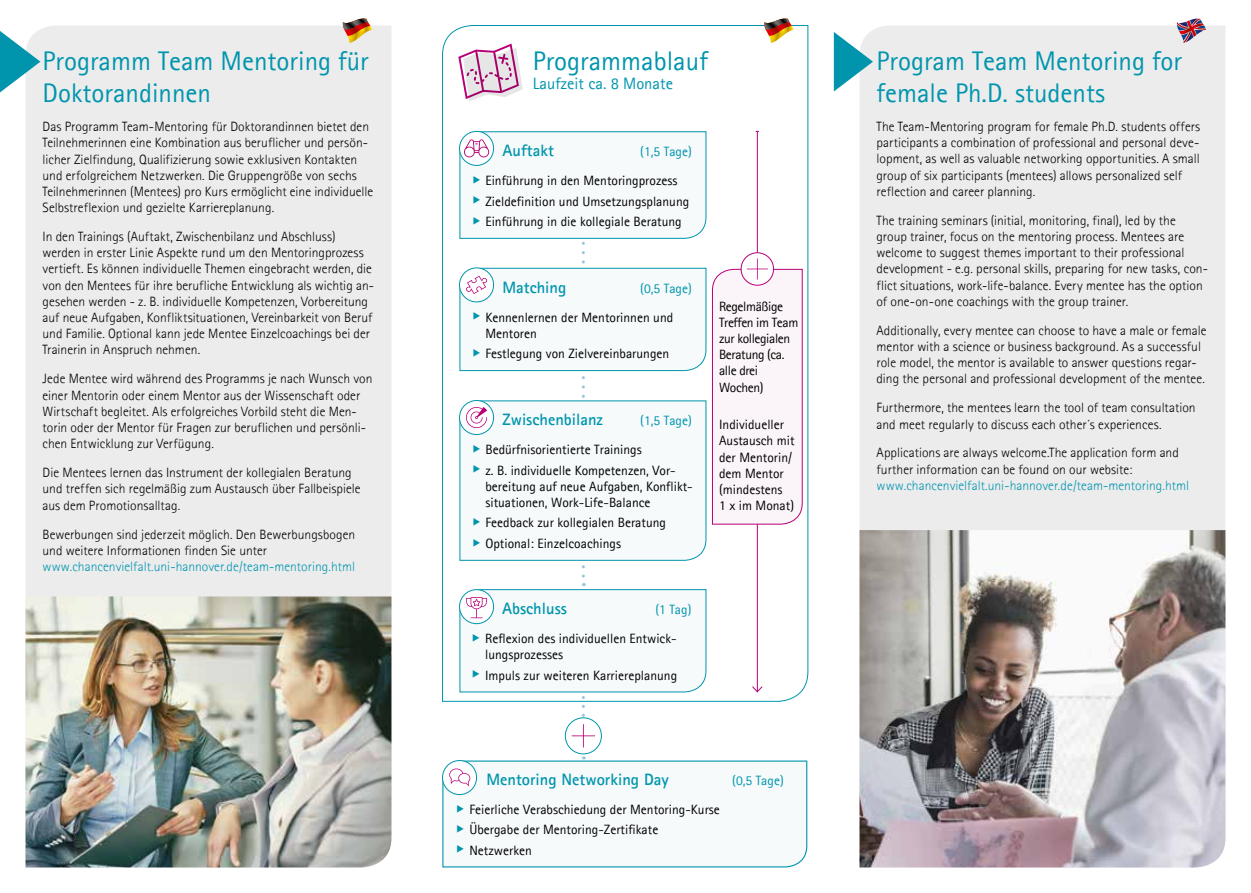
<style>
.page{position:relative;width:1251px;height:893px;background:#fff}
.page>*{position:absolute;margin:0;border:0;box-sizing:border-box;transform-origin:0 0}
.t1{font:27px/32.4px "Agfa Rotis Sans Serif";color:#0095ad}
.t2{font:700 16.5px "Agfa Rotis Sans Serif";color:#0095ad}
.t3{font:16.5px "Agfa Rotis Sans Serif";color:#0095ad}
.t4{font:300 13.5px/16.2px "Agfa Rotis Sans Serif";letter-spacing:.005em;color:#000}
.t5{font:13.5px/16.2px "Agfa Rotis Sans Serif";color:#000}
.t6{font:300 13.5px "Agfa Rotis Sans Serif";color:#0095ad}
.t7{font:13.5px/16.2px "Agfa Rotis Sans Serif";letter-spacing:-.03em;color:#000}
.t8{font:13.5px "Agfa Rotis Sans Serif";color:#0095ad}
</style>
<div class="page">
<div style="left:26px;top:26px;width:365px;height:570px;background:#ececed"></div>
<img style="left:26px;top:596px;width:365px;height:271px">
<svg style="left:442px;top:25px;width:366px;height:657px"></svg>
<div style="left:860px;top:26px;width:365px;height:504px;background:#ececed"></div>
<img style="left:859px;top:530px;width:366px;height:337px">
<svg style="left:0;top:31px;width:40px;height:61px"></svg>
<svg style="left:458px;top:44px;width:64px;height:57px"></svg>
<svg style="left:342px;top:19px;width:30px;height:24px"></svg>
<svg style="left:763px;top:19px;width:30px;height:24px"></svg>
<svg style="left:442px;top:131px;width:365px;height:737px"></svg>
<svg style="left:1176px;top:19px;width:29px;height:24px"></svg>
<svg style="left:833px;top:32px;width:39px;height:59px"></svg>
<h1 class="t1" style="left:43px;top:44px;width:327px">Programm Team Mentoring für<br>Doktorandinnen</h1>
<p class="t4" style="left:43px;top:118px;width:332px">Das Programm Team-Mentoring für Doktorandinnen bietet den Teilnehmerinnen eine Kombination aus beruflicher und persön&shy;licher Zielfindung, Qualifizierung sowie exklusiven Kontakten und erfolgreichem Netzwerken. Die Gruppengröße von sechs Teilnehmerinnen (Mentees) pro Kurs ermöglicht eine individuelle Selbstreflexion und gezielte Karriereplanung.</p>
<p class="t4" style="left:43px;top:228px;width:333px">In den Trainings (Auftakt, Zwischenbilanz und Abschluss) werden in erster Linie Aspekte rund um den Mentoringprozess vertieft. Es können individuelle Themen eingebracht werden, die von den Mentees für ihre berufliche Entwicklung als wichtig an&shy;gesehen werden - z. B. individuelle Kompetenzen, Vorbereitung auf neue Aufgaben, Konfliktsituationen, Vereinbarkeit von Beruf und Familie. Optional kann jede Mentee Einzelcoachings bei der Trainerin in Anspruch nehmen.</p>
<p class="t4" style="left:43px;top:370px;width:331px">Jede Mentee wird während des Programms je nach Wunsch von einer Mentorin oder einem Mentor aus der Wissenschaft oder Wirtschaft begleitet. Als erfolgreiches Vorbild steht die Men&shy;torin oder der Mentor für Fragen zur beruflichen und persönli&shy;chen Entwicklung zur Verfügung.</p>
<p class="t4" style="left:43px;top:464px;width:319px">Die Mentees lernen das Instrument der kollegialen Beratung und treffen sich regelmäßig zum Austausch über Fallbeispiele aus dem Promotionsalltag.</p>
<p class="t4" style="left:43px;top:526px;width:314px">Bewerbungen sind jederzeit möglich. Den Bewerbungsbogen und weitere Informationen finden Sie unter</p>
<p class="t6" style="left:43px;top:558px;width:314px">www.chancenvielfalt.uni-hannover.de/team-mentoring.html</p>
<h1 class="t1" style="left:532px;top:44px;width:176px">Programmablauf</h1>
<p class="t3" style="left:532px;top:74px;width:142px">Laufzeit ca. 8 Monate</p>
<p class="t2" style="left:502px;top:140px;width:53px">Auftakt</p>
<p class="t8" style="left:640px;top:143px;width:53px">(1,5 Tage)</p>
<p class="t5" style="left:472px;top:172px;width:206px"><sup>◆</sup> Einführung in den Mentoringprozess</p>
<p class="t5" style="left:472px;top:193px;width:218px"><sup>◆</sup> Zieldefinition und Umsetzungsplanung</p>
<p class="t5" style="left:472px;top:213px;width:210px"><sup>◆</sup> Einführung in die kollegiale Beratung</p>
<p class="t2" style="left:502px;top:277px;width:65px">Matching</p>
<p class="t8" style="left:640px;top:280px;width:53px">(0,5 Tage)</p>
<p class="t5" style="left:485px;top:309px;width:189px;text-indent:-13px"><sup>◆</sup> Kennenlernen der Mentorinnen und<br>Mentoren</p>
<p class="t5" style="left:472px;top:345px;width:198px"><sup>◆</sup> Festlegung von Zielvereinbarungen</p>
<p class="t2" style="left:502px;top:409px;width:102px">Zwischenbilanz</p>
<p class="t8" style="left:640px;top:413px;width:53px">(1,5 Tage)</p>
<p class="t5" style="left:472px;top:441px;width:170px"><sup>◆</sup> Bedürfnisorientierte Trainings</p>
<p class="t5" style="left:485px;top:462px;width:209px;text-indent:-13px"><sup>◆</sup> z. B. individuelle Kompetenzen, Vor&shy;bereitung auf neue Aufgaben, Konflikt&shy;situationen, Work-Life-Balance</p>
<p class="t5" style="left:472px;top:515px;width:195px"><sup>◆</sup> Feedback zur kollegialen Beratung</p>
<p class="t5" style="left:472px;top:535px;width:150px"><sup>◆</sup> Optional: Einzelcoachings</p>
<p class="t2" style="left:502px;top:598px;width:66px">Abschluss</p>
<p class="t8" style="left:655px;top:601px;width:37px">(1 Tag)</p>
<p class="t5" style="left:485px;top:630px;width:193px;text-indent:-13px"><sup>◆</sup> Reflexion des individuellen Entwick&shy;lungsprozesses</p>
<p class="t5" style="left:472px;top:667px;width:206px"><sup>◆</sup> Impuls zur weiteren Karriereplanung</p>
<p class="t7" style="left:719px;top:298px;width:81px">Regelmäßige<br>Treffen im Team zur kollegialen<br>Beratung (ca. alle drei<br>Wochen)</p>
<p class="t5" style="left:719px;top:416px;width:77px">Individueller<br>Austausch mit der Mentorin/ dem Mentor (mindestens<br>1 x im Monat)</p>
<p class="t2" style="left:486px;top:769px;width:184px">Mentoring Networking Day</p>
<p class="t8" style="left:732px;top:772px;width:53px">(0,5 Tage)</p>
<p class="t5" style="left:456px;top:801px;width:265px"><sup>◆</sup> Feierliche Verabschiedung der Mentoring-Kurse</p>
<p class="t5" style="left:456px;top:821px;width:203px"><sup>◆</sup> Übergabe der Mentoring-Zertifikate</p>
<p class="t5" style="left:456px;top:842px;width:77px"><sup>◆</sup> Netzwerken</p>
<h1 class="t1" style="left:876px;top:44px;width:307px">Program Team Mentoring for female Ph.D. students</h1>
<p class="t4" style="left:876px;top:118px;width:325px">The Team-Mentoring program for female Ph.D. students offers participants a combination of professional and personal deve&shy;lopment, as well as valuable networking opportunities. A small group of six participants (mentees) allows personalized self reflection and career planning.</p>
<p class="t4" style="left:876px;top:212px;width:333px">The training seminars (initial, monitoring, final), led by the group trainer, focus on the mentoring process. Mentees are welcome to suggest themes important to their professional development - e.g. personal skills, preparing for new tasks, con&shy;flict situations, work-life-balance. Every mentee has the option of one-on-one coachings with the group trainer.</p>
<p class="t4" style="left:876px;top:322px;width:331px">Additionally, every mentee can choose to have a male or female mentor with a science or business background. As a successful role model, the mentor is available to answer questions regar&shy;ding the personal and professional development of the mentee.</p>
<p class="t4" style="left:876px;top:399px;width:320px">Furthermore, the mentees learn the tool of team consultation and meet regularly to discuss each other´s experiences.</p>
<p class="t4" style="left:876px;top:445px;width:304px">Applications are always welcome.The application form and further information can be found on our website:</p>
<p class="t6" style="left:876px;top:477px;width:314px">www.chancenvielfalt.uni-hannover.de/team-mentoring.html</p>
</div>
